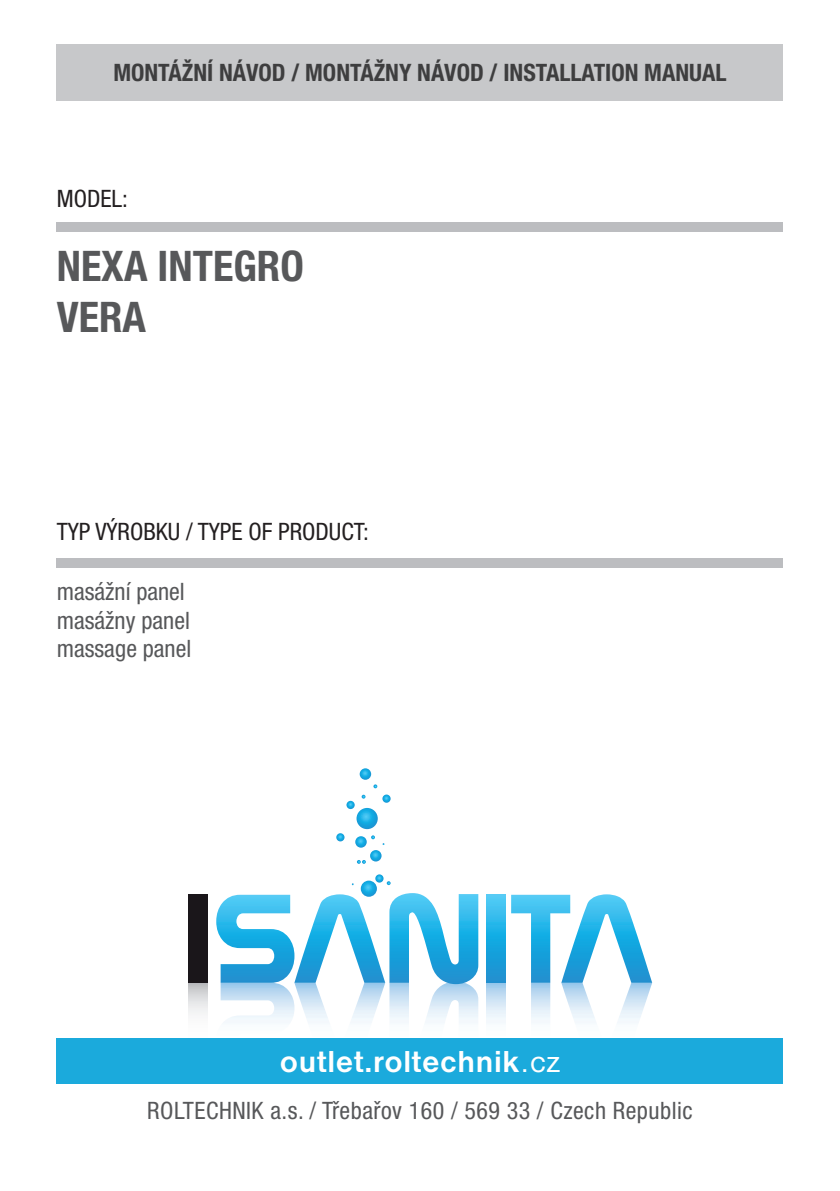
<style>
.page{position:relative;width:840px;height:1191px;background:#fff}
.page>*{position:absolute;margin:0;border:0;box-sizing:border-box;transform-origin:0 0}
.t1{font:700 condensed 42.2px/50.6px "Helvetica Neue LT Pro";color:#57585a}
.t2{font:700 31.4px "Nimbus Sans DOT";letter-spacing:.02em;color:#fff}
.t3{font:700 condensed 24px "Helvetica Neue LT Pro";color:#3e3e3f}
.t4{font:condensed 24px "Helvetica Neue LT Pro";letter-spacing:.02em;color:#57585a}
.t5{font:condensed 24px/28.8px "Helvetica Neue LT Pro";color:#57585a}
.t6{font:condensed 24px "Helvetica Neue LT Pro";color:#231f20}
.s1{font-weight:400}
</style>
<div class="page">
<svg style="left:188px;top:982px;width:20px;height:32px"></svg>
<svg style="left:486px;top:982px;width:19px;height:41px"></svg>
<div style="left:188px;top:894px;width:20px;height:88px;background:#1a161a"></div>
<svg style="left:216px;top:893px;width:262px;height:130px"></svg>
<svg style="left:486px;top:894px;width:19px;height:88px;background:#26ace2"></svg>
<svg style="left:511px;top:894px;width:140px;height:129px"></svg>
<svg style="left:356px;top:808px;width:21px;height:21px"></svg>
<svg style="left:360px;top:880px;width:17px;height:16px"></svg>
<svg style="left:346px;top:801px;width:8px;height:8px"></svg>
<svg style="left:336px;top:833px;width:8px;height:8px"></svg>
<svg style="left:382px;top:794px;width:8px;height:8px"></svg>
<svg style="left:361px;top:794px;width:4px;height:4px"></svg>
<svg style="left:375px;top:874px;width:15px;height:11px"></svg>
<svg style="left:359px;top:768px;width:18px;height:20px"></svg>
<svg style="left:355px;top:835px;width:29px;height:29px"></svg>
<div style="left:57px;top:1038px;width:725px;height:46px;background:#1baadc"></div>
<div style="left:57px;top:44px;width:725px;height:57px;background:#c7c8ca"></div>
<div style="left:57px;top:223px;width:725px;height:9px;background:#bcbdc0"></div>
<div style="left:57px;top:558px;width:725px;height:9px;background:#bcbdc0"></div>
<p class="t3" style="left:113px;top:58px;width:223px">MONTÁŽNÍ NÁVOD / MONTÁŽN</p>
<p class="t3" style="left:399px;top:58px;width:33px">Y NÁVOD</p>
<p class="t3" style="left:489px;top:58px;width:238px">/ INSTALLATION MANUAL</p>
<p class="t6" style="left:57px;top:184px;width:73px">MODEL:</p>
<h1 class="t1" style="left:57px;top:240px;width:245px">NEXA INTEGRO<br>VERA</h1>
<p class="t6" style="left:57px;top:518px;width:313px">typ výrobku / type of prod uct:</p>
<p class="t5" style="left:57px;top:577px;width:136px">masážní panel masážny panel massage panel</p>
<h2 class="t2" style="left:280px;top:1043px;width:281px">outlet.roltechnik<span class="s1">.cz</span></h2>
<p class="t4" style="left:147px;top:1096px;width:546px">ROLTECHNIK a.s. / Třebařov 160 / 569 33 / Czech Republic</p>
</div>
